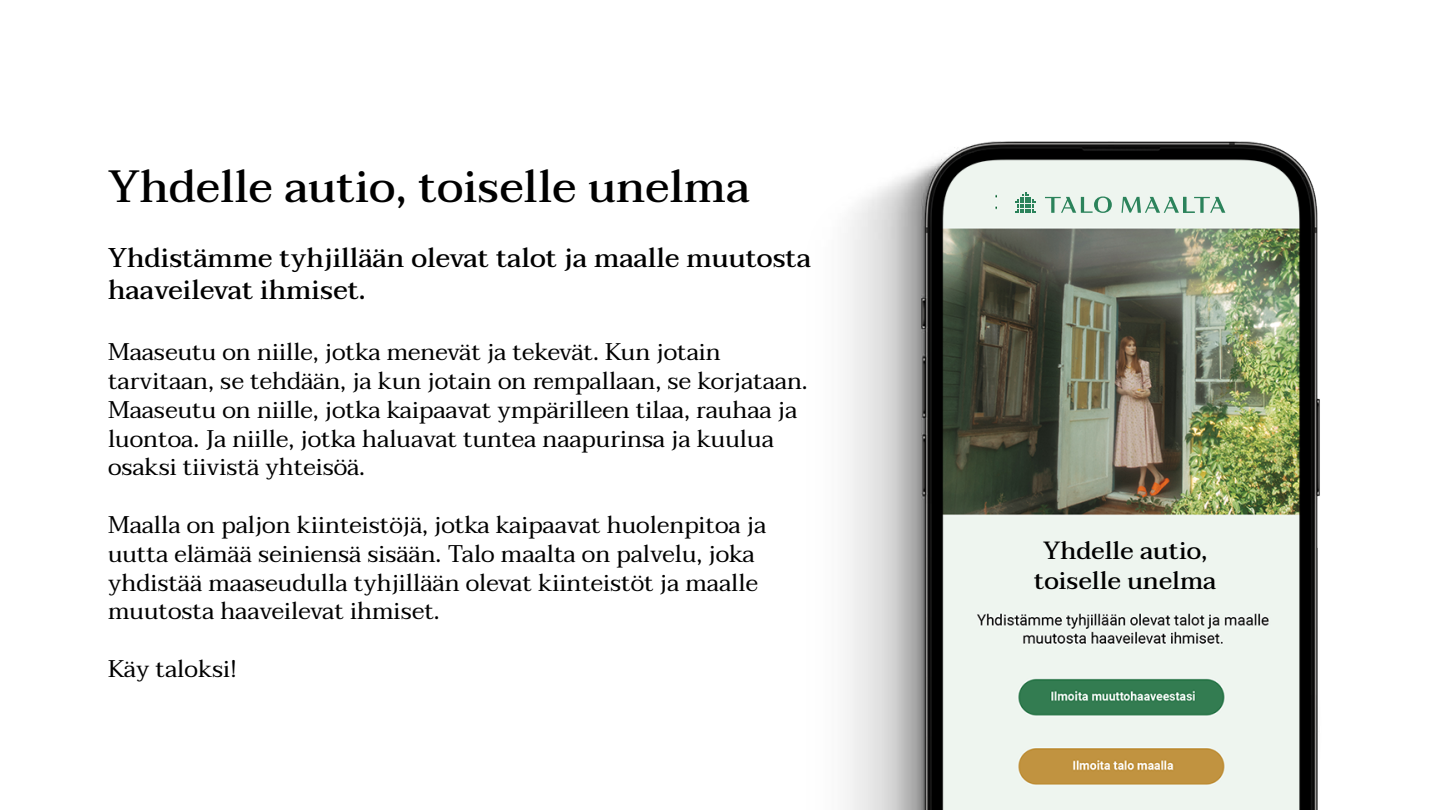
<style>
.page{position:relative;width:1440px;height:810px;background:#fff}
.page>*{position:absolute;margin:0;border:0;box-sizing:border-box;transform-origin:0 0}
.t1{font:500 45px "Taviraj";color:#000}
.t2{font:500 27px/32.4px "Taviraj";color:#000}
.t3{font:500 24.75px/29.7px "Taviraj";color:#000;text-align:center}
.t4{font:24px/28.8px "Taviraj";color:#000}
</style>
<div class="page">
<img style="left:847px;top:141px;width:473px;height:669px">
<div style="left:997px;top:174px;width:267px;height:45px;background:#eef5ef"></div>
<svg style="left:1015px;top:192px;width:21px;height:21px"></svg>
<svg style="left:1045px;top:196px;width:67px;height:17px"></svg>
<svg style="left:1122px;top:197px;width:103px;height:16px"></svg>
<div style="left:984px;top:525px;width:280px;height:75px;background:#eef5ef"></div>
<h1 class="t1" style="left:108px;top:150px;width:643px">Yhdelle autio, toiselle unelma</h1>
<p class="t2" style="left:108px;top:242px;width:704px">Yhdistämme tyhjillään olevat talot ja maalle muutosta haaveilevat ihmiset.</p>
<p class="t4" style="left:108px;top:338px;width:701px">Maaseutu on niille, jotka menevät ja tekevät. Kun jotain tarvitaan, se tehdään, ja kun jotain on rempallaan, se korjataan.<br>Maaseutu on niille, jotka kaipaavat ympärilleen tilaa, rauhaa ja luontoa. Ja niille, jotka haluavat tuntea naapurinsa ja kuulua osaksi tiivistä yhteisöä.</p>
<p class="t4" style="left:108px;top:511px;width:660px">Maalla on paljon kiinteistöjä, jotka kaipaavat huolenpitoa ja uutta elämää seiniensä sisään. Talo maalta on palvelu, joka yhdistää maaseudulla tyhjillään olevat kiinteistöt ja maalle muutosta haaveilevat ihmiset.</p>
<p class="t4" style="left:108px;top:655px;width:131px">Käy taloksi!</p>
<p class="t3" style="left:1034px;top:537px;width:184px">Yhdelle autio, toiselle unelma</p>
</div>
